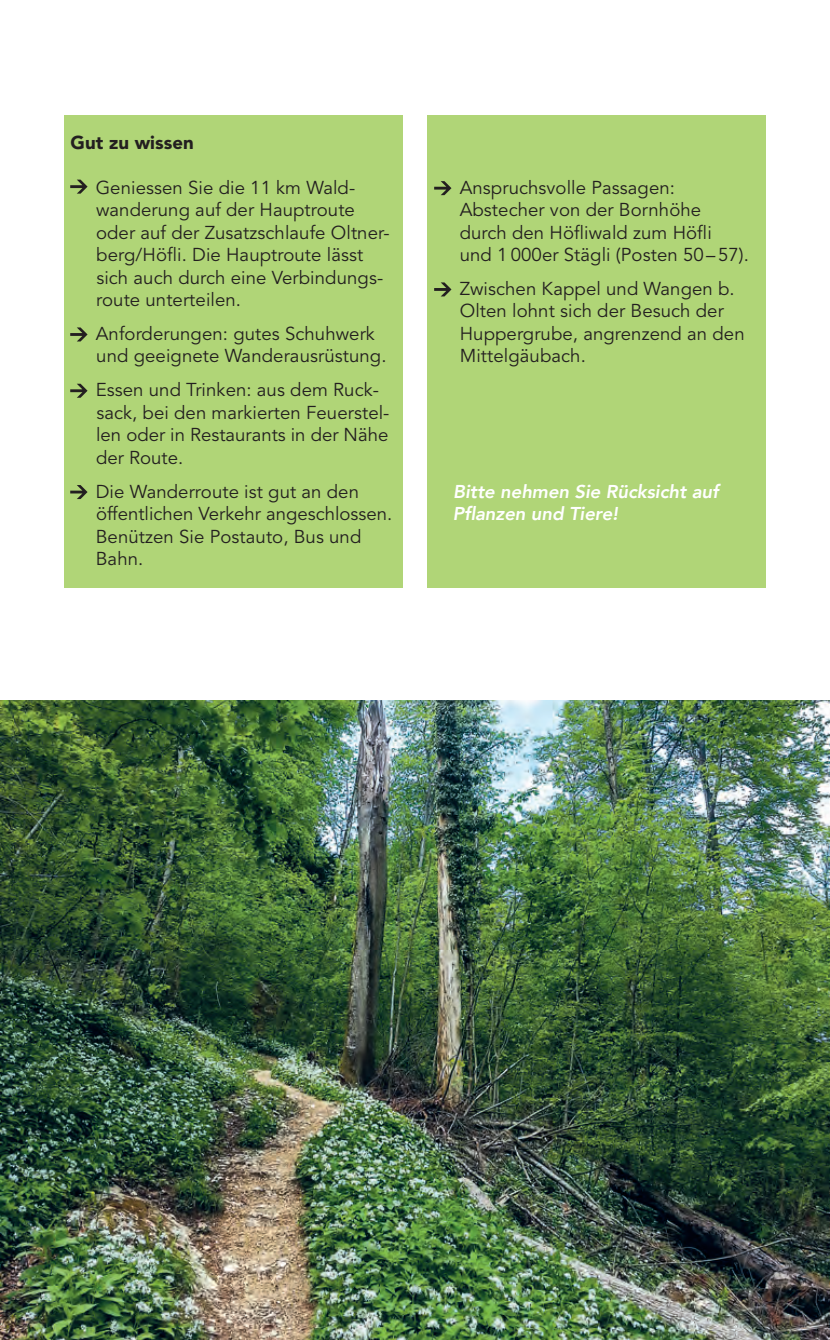
<style>
.page{position:relative;width:830px;height:1340px;background:#fff}
.page>*{position:absolute;margin:0;border:0;box-sizing:border-box;transform-origin:0 0}
.t1{font:18.45px/22.5px "Avenir LT Std";letter-spacing:.005em;color:#231f20}
.t2{font:italic 800 18.45px/22.5px "Avenir LT Com";letter-spacing:-.005em;color:#fff}
.t3{font:900 18.45px "Avenir LT Std";letter-spacing:.005em;color:#231f20}
</style>
<div class="page">
<img style="left:0;top:700px;width:829px;height:639px">
<div style="left:64px;top:115px;width:338px;height:472px;background:#b0d577"></div>
<div style="left:427px;top:115px;width:338px;height:472px;background:#b0d577"></div>
<svg style="left:70px;top:180px;width:17px;height:14px"></svg>
<svg style="left:70px;top:327px;width:17px;height:14px"></svg>
<svg style="left:70px;top:384px;width:17px;height:14px"></svg>
<svg style="left:70px;top:485px;width:17px;height:14px"></svg>
<svg style="left:434px;top:181px;width:17px;height:14px"></svg>
<svg style="left:434px;top:282px;width:17px;height:14px"></svg>
<p class="t3" style="left:71px;top:131px;width:125px">Gut zu wissen</p>
<p class="t1" style="left:96px;top:176px;width:295px">Geniessen Sie die 11 km Wald&shy;wanderung auf der Hauptroute oder auf der Zusatzschlaufe Oltner&shy;berg/Höfli. Die Hauptroute lässt sich auch durch eine Verbindungs&shy;route unterteilen.</p>
<p class="t1" style="left:96px;top:323px;width:292px">Anforderungen: gutes Schuhwerk und geeignete Wanderausrüstung.</p>
<p class="t1" style="left:96px;top:379px;width:295px">Essen und Trinken: aus dem Ruck&shy;sack, bei den markierten Feuerstel&shy;len oder in Restaurants in der Nähe der Route.</p>
<p class="t1" style="left:96px;top:480px;width:298px">Die Wanderroute ist gut an den öffentlichen Verkehr angeschlossen.<br>Benützen Sie Postauto, Bus und<br>Bahn.</p>
<p class="t1" style="left:459px;top:176px;width:291px">Anspruchsvolle Passagen:<br>Abstecher von der Bornhöhe durch den Höfliwald zum Höfli<br>und 1 000er Stägli (Posten 50–57).</p>
<p class="t1" style="left:459px;top:278px;width:286px">Zwischen Kappel und Wangen b.<br>Olten lohnt sich der Besuch der<br>Huppergrube, angrenzend an den<br>Mittelgäubach.</p>
<p class="t2" style="left:452px;top:480px;width:267px">Bitte nehmen Sie Rücksicht auf<br>Pflanzen und Tiere!</p>
</div>
